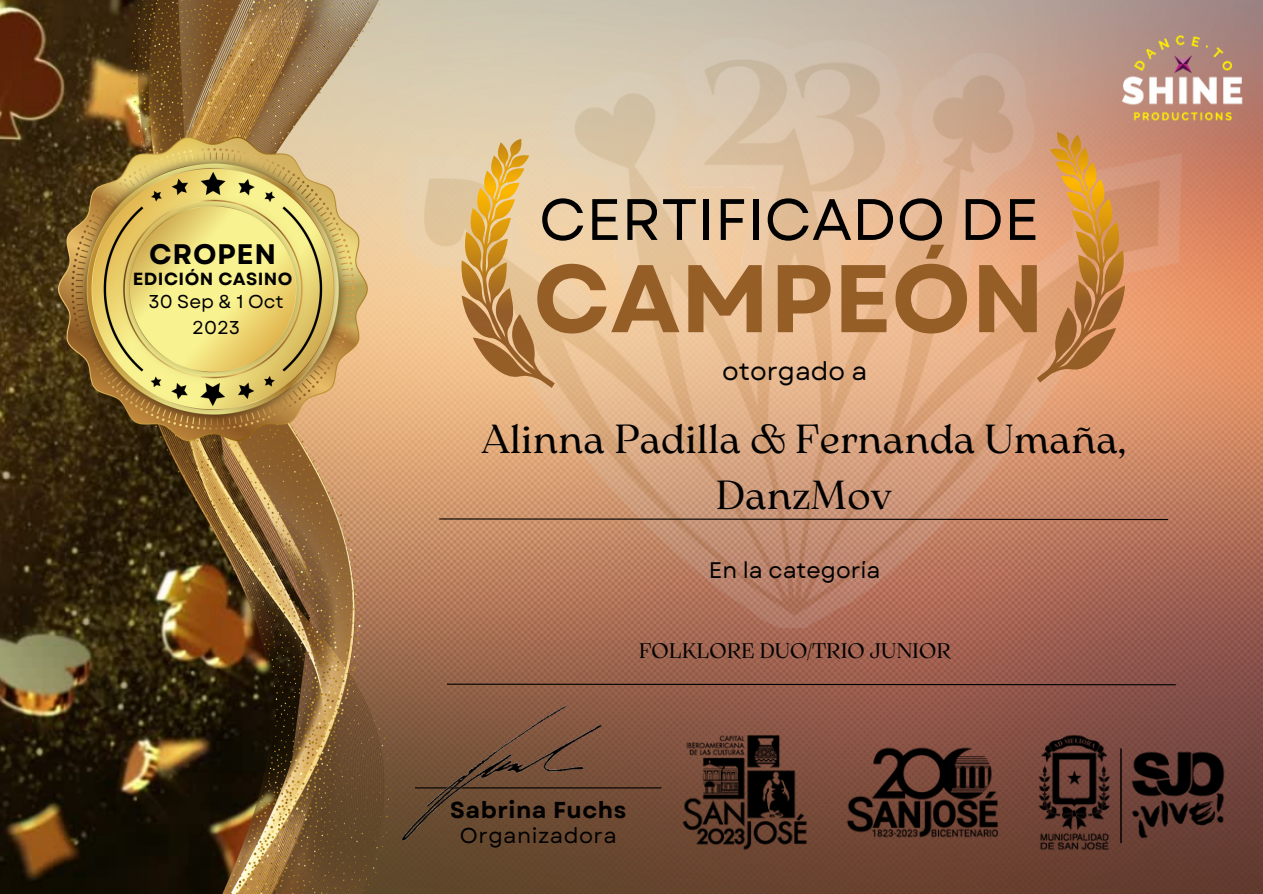
<style>
.page{position:relative;width:1263px;height:894px;background:#fff}
.page>*{position:absolute;margin:0;border:0;box-sizing:border-box;transform-origin:0 0}
.t1{font:700 95.7px "Garet";color:#955e27}
.t2{font:58.2px "Garet";color:#000}
.t3{font:40.5px "Arsenica Antiqua";color:#000}
.t4{font:700 28.2px "Garet";letter-spacing:.025em;color:#000}
.t5{font:25.5px "Garet";color:#000}
.t6{font:700 22.95px "Garet";letter-spacing:.025em;color:#000}
.t7{font:22.5px "Garet";color:#000}
.t8{font:21.45px "Garet";letter-spacing:.025em;color:#000}
.t9{font:21px "Arsenica Antiqua";color:#000}
.t10{font:18.6px "Garet";color:#000}
.t11{font:700 17.55px "Garet";letter-spacing:.025em;color:#000}
</style>
<div class="page">
<img style="left:392px;top:0;width:871px;height:893px">
<img style="left:0;top:0;width:131px;height:893px">
<img style="left:131px;top:0;width:261px;height:893px">
<img style="left:58px;top:137px;width:309px;height:304px">
<img style="left:381px;top:31px;width:861px;height:596px">
<img style="left:1111px;top:23px;width:148px;height:114px">
<hr style="left:415px;top:787px;width:246px;height:1px;background:#000">
<svg style="left:958px;top:129px;width:193px;height:255px;background:#da9d6e"></svg>
<svg style="left:438px;top:136px;width:186px;height:254px;background:#e2bc89"></svg>
<img style="left:392px;top:685px;width:229px;height:173px">
<svg style="left:446px;top:683px;width:230px;height:2px"></svg>
<svg style="left:438px;top:517px;width:731px;height:3px;background:#7b5744"></svg>
<img style="left:676px;top:676px;width:554px;height:197px">
<p class="t4" style="left:149px;top:234px;width:128px">CROPEN</p>
<p class="t11" style="left:133px;top:266px;width:161px">EDICIÓN CASINO</p>
<p class="t10" style="left:148px;top:288px;width:137px">30 Sep &amp; 1 Oct</p>
<p class="t10" style="left:192px;top:314px;width:50px">2023</p>
<p class="t2" style="left:539px;top:177px;width:502px">CERTIFICADO DE</p>
<p class="t1" style="left:533px;top:230px;width:513px">CAMPEÓN</p>
<p class="t5" style="left:722px;top:352px;width:147px">otorgado a</p>
<p class="t3" style="left:481px;top:423px;width:646px">Alinna Padilla &amp; Fernanda Umaña,</p>
<p class="t3" style="left:715px;top:479px;width:178px">DanzMov</p>
<p class="t7" style="left:709px;top:554px;width:173px">En la categoría</p>
<p class="t9" style="left:639px;top:643px;width:314px">FOLKLORE DUO/TRIO JUNIOR</p>
<p class="t6" style="left:450px;top:792px;width:178px">Sabrina Fuchs</p>
<p class="t8" style="left:460px;top:819px;width:158px">Organizadora</p>
</div>
